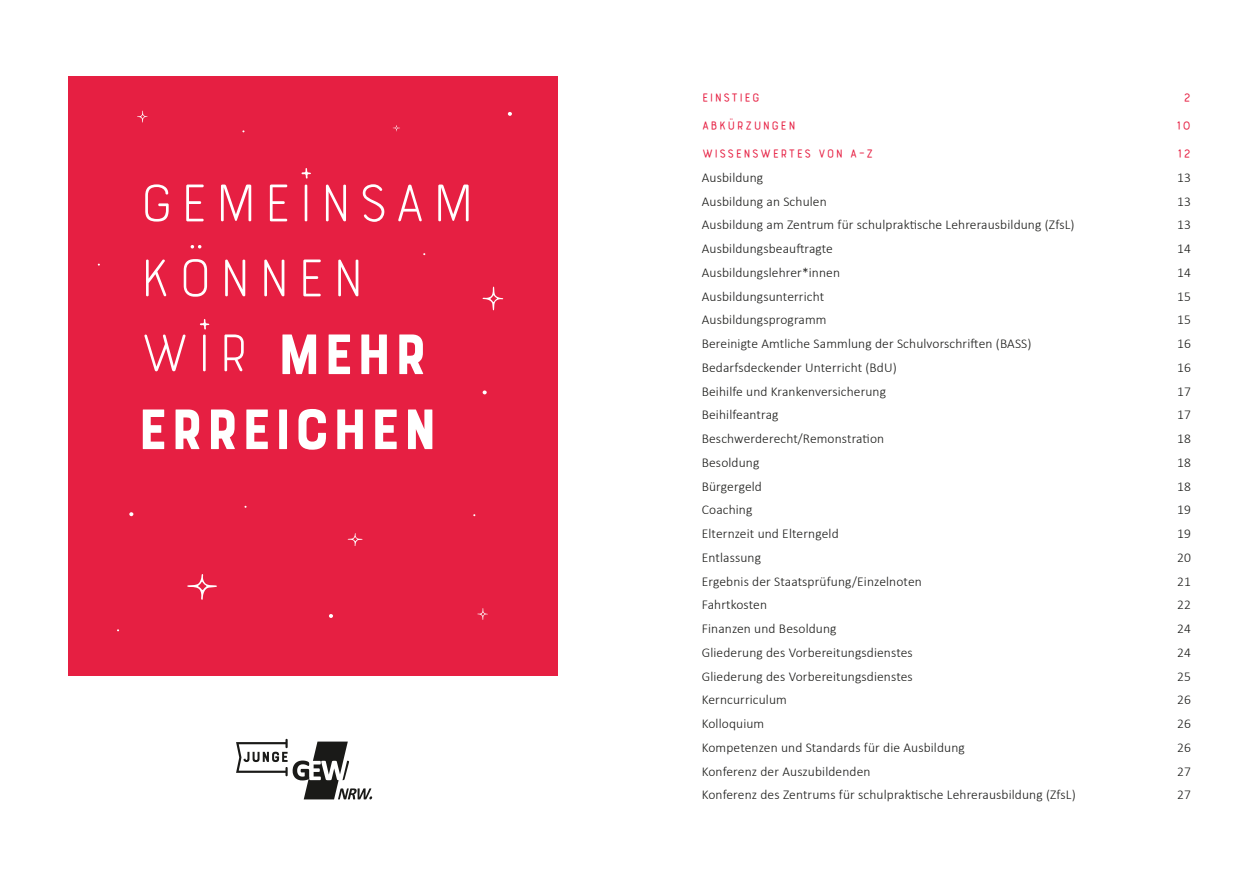
<style>
.page{position:relative;width:1259px;height:893px;background:#fff}
.page>*{position:absolute;margin:0;border:0;box-sizing:border-box;transform-origin:0 0}
.t1{font:500 63.75px/75px "Bourton Line";letter-spacing:.02em;color:#fff}
.t2{font:60px/75px "Bourton Base";letter-spacing:.02em;color:#fff}
.t3{font:300 13.5px "Calibri";letter-spacing:.01em;color:#1a1a18}
.t4{font:700 13.5px "Bourton Line";letter-spacing:.05em;color:#e61f42}
.s1{font-family:"Bourton Line";font-weight:500;font-size:63.75px}
</style>
<div class="page">
<div style="left:68px;top:77px;width:489px;height:599px;background:#e61f42"></div>
<svg style="left:236px;top:739px;width:136px;height:60px"></svg>
<svg style="left:301px;top:168px;width:10px;height:11px"></svg>
<svg style="left:200px;top:319px;width:9px;height:11px"></svg>
<svg style="left:482px;top:286px;width:21px;height:24px"></svg>
<svg style="left:477px;top:608px;width:11px;height:12px"></svg>
<svg style="left:137px;top:111px;width:10px;height:12px"></svg>
<svg style="left:187px;top:574px;width:30px;height:26px"></svg>
<svg style="left:348px;top:533px;width:15px;height:13px"></svg>
<svg style="left:393px;top:125px;width:7px;height:6px"></svg>
<svg style="left:508px;top:112px;width:4px;height:4px"></svg>
<svg style="left:129px;top:512px;width:4px;height:4px"></svg>
<svg style="left:482px;top:390px;width:5px;height:4px"></svg>
<svg style="left:329px;top:614px;width:4px;height:4px"></svg>
<h1 class="t1" style="left:137px;top:167px;width:342px">GEMEINSAM<br>KÖNNEN</h1>
<h2 class="t2" style="left:137px;top:318px;width:302px"><span class="s1">WIR</span> MEHR<br>ERREICHEN</h2>
<p class="t4" style="left:702px;top:89px;width:60px">EINSTIEG</p>
<p class="t4" style="left:1183px;top:89px;width:9px">2</p>
<p class="t4" style="left:702px;top:117px;width:96px">ABKÜRZUNGEN</p>
<p class="t4" style="left:1176px;top:117px;width:16px">10</p>
<p class="t4" style="left:702px;top:145px;width:173px">WISSENSWERTES VON A–Z</p>
<p class="t4" style="left:1177px;top:145px;width:15px">12</p>
<p class="t3" style="left:702px;top:169px;width:63px">Ausbildung</p>
<p class="t3" style="left:1177px;top:169px;width:15px">13</p>
<p class="t3" style="left:702px;top:193px;width:126px">Ausbildung an Schulen</p>
<p class="t3" style="left:1177px;top:193px;width:15px">13</p>
<p class="t3" style="left:702px;top:216px;width:374px">Ausbildung am Zentrum für schulpraktische Lehrerausbildung (ZfsL)</p>
<p class="t3" style="left:1177px;top:216px;width:15px">13</p>
<p class="t3" style="left:702px;top:240px;width:133px">Ausbildungsbeauftragte</p>
<p class="t3" style="left:1177px;top:240px;width:15px">14</p>
<p class="t3" style="left:702px;top:264px;width:140px">Ausbildungslehrer*innen</p>
<p class="t3" style="left:1177px;top:264px;width:15px">14</p>
<p class="t3" style="left:702px;top:288px;width:124px">Ausbildungsunterricht</p>
<p class="t3" style="left:1177px;top:288px;width:15px">15</p>
<p class="t3" style="left:702px;top:311px;width:126px">Ausbildungsprogramm</p>
<p class="t3" style="left:1177px;top:311px;width:15px">15</p>
<p class="t3" style="left:702px;top:335px;width:331px">Bereinigte Amtliche Sammlung der Schulvorschriften (BASS)</p>
<p class="t3" style="left:1177px;top:335px;width:15px">16</p>
<p class="t3" style="left:702px;top:359px;width:197px">Bedarfsdeckender Unterricht (BdU)</p>
<p class="t3" style="left:1177px;top:359px;width:15px">16</p>
<p class="t3" style="left:702px;top:383px;width:186px">Beihilfe und Krankenversicherung</p>
<p class="t3" style="left:1177px;top:383px;width:15px">17</p>
<p class="t3" style="left:702px;top:406px;width:78px">Beihilfeantrag</p>
<p class="t3" style="left:1177px;top:406px;width:15px">17</p>
<p class="t3" style="left:702px;top:430px;width:184px">Beschwerderecht/Remonstration</p>
<p class="t3" style="left:1177px;top:430px;width:15px">18</p>
<p class="t3" style="left:702px;top:454px;width:59px">Besoldung</p>
<p class="t3" style="left:1177px;top:454px;width:15px">18</p>
<p class="t3" style="left:702px;top:478px;width:62px">Bürgergeld</p>
<p class="t3" style="left:1177px;top:478px;width:15px">18</p>
<p class="t3" style="left:702px;top:501px;width:52px">Coaching</p>
<p class="t3" style="left:1177px;top:501px;width:15px">19</p>
<p class="t3" style="left:702px;top:525px;width:138px">Elternzeit und Elterngeld</p>
<p class="t3" style="left:1177px;top:525px;width:15px">19</p>
<p class="t3" style="left:702px;top:549px;width:61px">Entlassung</p>
<p class="t3" style="left:1177px;top:549px;width:15px">20</p>
<p class="t3" style="left:702px;top:573px;width:222px">Ergebnis der Staatsprüfung/Einzelnoten</p>
<p class="t3" style="left:1177px;top:573px;width:15px">21</p>
<p class="t3" style="left:702px;top:596px;width:67px">Fahrtkosten</p>
<p class="t3" style="left:1177px;top:596px;width:15px">22</p>
<p class="t3" style="left:702px;top:620px;width:136px">Finanzen und Besoldung</p>
<p class="t3" style="left:1177px;top:620px;width:15px">24</p>
<p class="t3" style="left:702px;top:644px;width:212px">Gliederung des Vorbereitungsdienstes</p>
<p class="t3" style="left:1177px;top:644px;width:15px">24</p>
<p class="t3" style="left:702px;top:668px;width:212px">Gliederung des Vorbereitungsdienstes</p>
<p class="t3" style="left:1177px;top:668px;width:15px">25</p>
<p class="t3" style="left:702px;top:691px;width:87px">Kerncurriculum</p>
<p class="t3" style="left:1177px;top:691px;width:15px">26</p>
<p class="t3" style="left:702px;top:715px;width:64px">Kolloquium</p>
<p class="t3" style="left:1177px;top:715px;width:15px">26</p>
<p class="t3" style="left:702px;top:739px;width:265px">Kompetenzen und Standards für die Ausbildung</p>
<p class="t3" style="left:1177px;top:739px;width:15px">26</p>
<p class="t3" style="left:702px;top:763px;width:170px">Konferenz der Auszubildenden</p>
<p class="t3" style="left:1177px;top:763px;width:15px">27</p>
<p class="t3" style="left:702px;top:786px;width:375px">Konferenz des Zentrums für schulpraktische Lehrerausbildung (ZfsL)</p>
<p class="t3" style="left:1177px;top:786px;width:15px">27</p>
</div>
